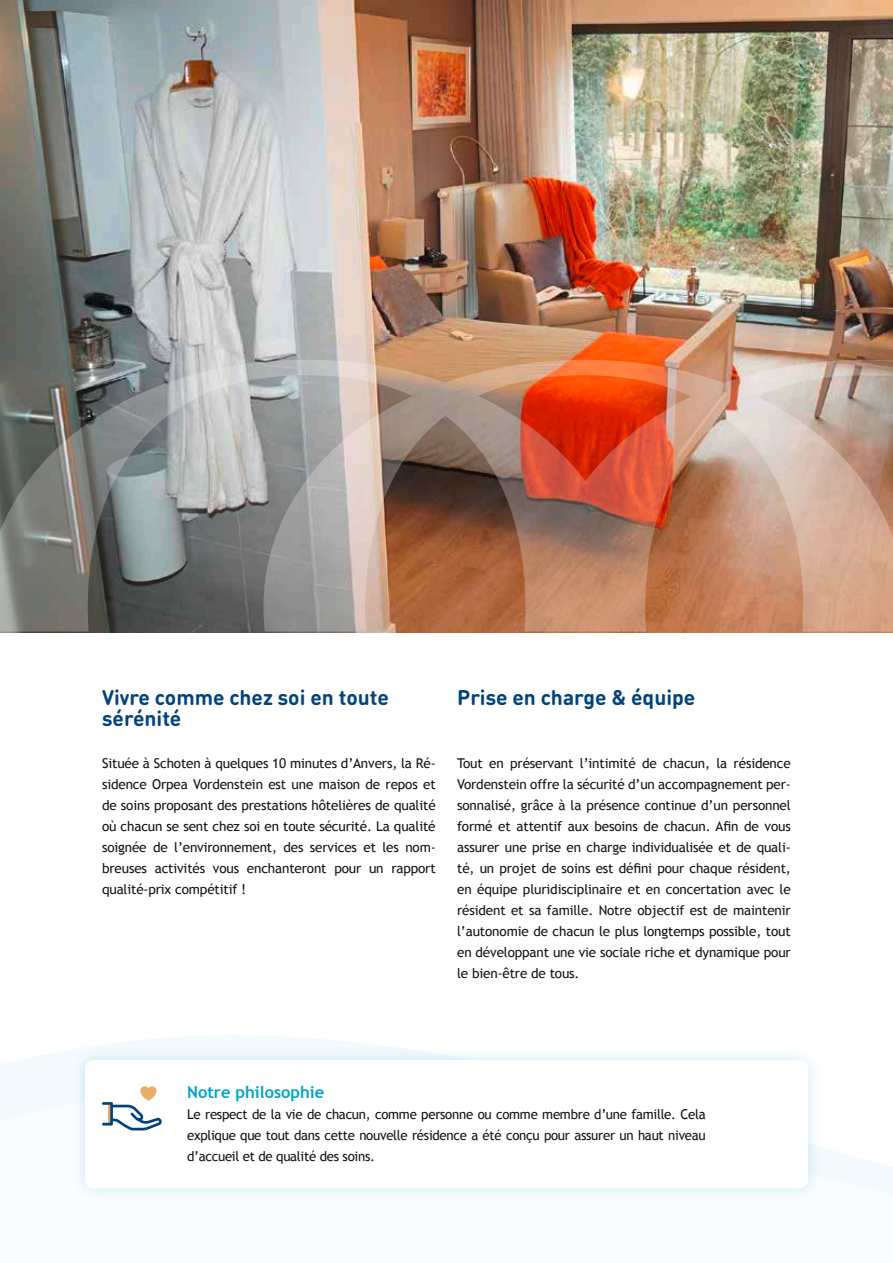
<style>
.page{position:relative;width:893px;height:1263px;background:#fff}
.page>*{position:absolute;margin:0;border:0;box-sizing:border-box;transform-origin:0 0}
.t1{font:700 21px/21px "DIN Round Pro";color:#00437c}
.t2{font:700 16.5px "Trebuchet MS";color:#00a4c8}
.t3{font:13.5px/21px "Trebuchet MS";letter-spacing:-.01em;color:#131413;text-align:justify}
</style>
<div class="page">
<svg style="left:0;top:1036px;width:893px;height:159px"></svg>
<div style="left:71px;top:1045px;width:751px;height:158px;background:#00a4c8;opacity:.2"></div>
<div style="left:85px;top:1060px;width:723px;height:128px;background:#fff;border-radius:9px"></div>
<img style="left:0;top:0;width:893px;height:633px">
<svg style="left:102px;top:1086px;width:60px;height:44px"></svg>
<svg style="left:0;top:360px;width:263px;height:271px;background:#7f8281"></svg>
<img style="left:263px;top:360px;width:630px;height:271px">
<h1 class="t1" style="left:102px;top:686px;width:288px">Vivre comme chez soi en toute sérénité</h1>
<p class="t3" style="left:102px;top:753px;width:335px">Située à Schoten à quelques 10 minutes d’Anvers, la Ré&shy;sidence Orpea Vordenstein est une maison de repos et de soins proposant des prestations hôtelières de qualité où chacun se sent chez soi en toute sécurité. La qualité soignée de l’environnement, des services et les nom&shy;breuses activités vous enchanteront pour un rapport qualité-prix compétitif !</p>
<h1 class="t1" style="left:457px;top:686px;width:240px">Prise en charge &amp; équipe</h1>
<p class="t3" style="left:457px;top:753px;width:335px">Tout en préservant l’intimité de chacun, la résidence Vordenstein offre la sécurité d’un accompagnement per&shy;sonnalisé, grâce à la présence continue d’un personnel formé et attentif aux besoins de chacun. Afin de vous assurer une prise en charge individualisée et de quali&shy;té, un projet de soins est défini pour chaque résident, en équipe pluridisciplinaire et en concertation avec le résident et sa famille. Notre objectif est de maintenir l’autonomie de chacun le plus longtemps possible, tout en développant une vie sociale riche et dynamique pour le bien-être de tous.</p>
<p class="t2" style="left:187px;top:1082px;width:139px">Notre philosophie</p>
<p class="t3" style="left:187px;top:1104px;width:520px">Le respect de la vie de chacun, comme personne ou comme membre d’une famille. Cela explique que tout dans cette nouvelle résidence a été conçu pour assurer un haut niveau d’accueil et de qualité des soins.</p>
</div>
